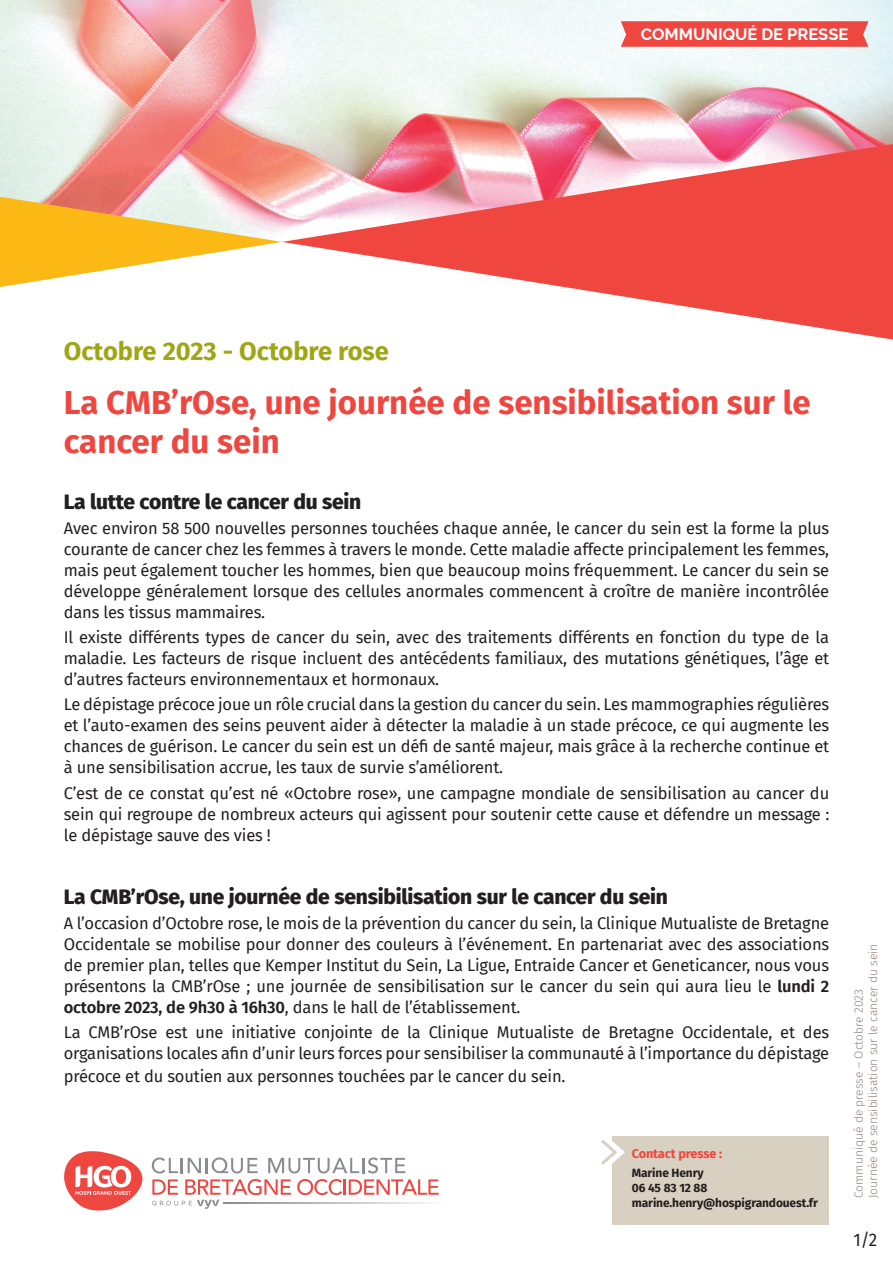
<style>
.page{position:relative;width:893px;height:1263px;background:#fff}
.page>*{position:absolute;margin:0;border:0;box-sizing:border-box;transform-origin:0 0}
.t1{font:700 33px/39.6px "Fira Sans";color:#ef4640}
.t2{font:700 25.5px "Fira Sans";color:#9ea615}
.t3{font:800 21px "Fira Sans";letter-spacing:-.01em;color:#231f20}
.t4{font:18px "Fira Sans";color:#231f20;scale:.95 1}
.t5{font:16.5px/21px "Fira Sans";letter-spacing:-.01em;color:#231f20;text-align:justify}
.t6{font:700 16.5px "Raleway";color:#fff}
.t7{font:700 12.75px "Fira Sans";letter-spacing:-.01em;color:#ef4640}
.t8{font:300 12px/14.4px "Fira Sans";color:#958279}
.t9{font:700 12px/15px "Fira Sans";letter-spacing:-.01em;color:#231f20}
.s1{font-weight:600}
</style>
<div class="page">
<img style="left:0;top:0;width:893px;height:197px">
<svg style="left:282px;top:144px;width:611px;height:196px"></svg>
<svg style="left:0;top:197px;width:282px;height:90px"></svg>
<svg style="left:621px;top:21px;width:247px;height:26px;background:#ee4c46"></svg>
<svg style="left:291px;top:1203px;width:139px;height:1px"></svg>
<svg style="left:64px;top:1151px;width:78px;height:60px"></svg>
<svg style="left:152px;top:1157px;width:106px;height:16px"></svg>
<svg style="left:268px;top:1157px;width:137px;height:16px"></svg>
<svg style="left:152px;top:1179px;width:139px;height:30px"></svg>
<svg style="left:297px;top:1179px;width:142px;height:16px"></svg>
<div style="left:612px;top:1136px;width:217px;height:89px;background:#d8d0c0"></div>
<svg style="left:601px;top:1140px;width:24px;height:25px"></svg>
<h2 class="t2" style="left:64px;top:329px;width:327px">Octobre 2023 - Octobre rose</h2>
<p class="t6" style="left:641px;top:21px;width:209px">COMMUNIQUÉ DE PRESSE</p>
<h1 class="t1" style="left:64px;top:380px;width:748px">La CMB’rOse, une journée de sensibilisation sur le cancer du sein</h1>
<p class="t3" style="left:64px;top:483px;width:299px">La lutte contre le cancer du sein</p>
<p class="t5" style="left:64px;top:517px;width:767px">Avec environ 58 500 nouvelles personnes touchées chaque année, le cancer du sein est la forme la plus courante de cancer chez les femmes à travers le monde. Cette maladie affecte principalement les femmes, mais peut également toucher les hommes, bien que beaucoup moins fréquemment. Le cancer du sein se développe généralement lorsque des cellules anormales commencent à croître de manière incontrôlée dans les tissus mammaires.</p>
<p class="t5" style="left:64px;top:626px;width:767px">Il existe différents types de cancer du sein, avec des traitements différents en fonction du type de la maladie. Les facteurs de risque incluent des antécédents familiaux, des mutations génétiques, l’âge et d’autres facteurs environnementaux et hormonaux.</p>
<p class="t5" style="left:64px;top:694px;width:767px">Le dépistage précoce joue un rôle crucial dans la gestion du cancer du sein. Les mammographies régulières et l’auto-examen des seins peuvent aider à détecter la maladie à un stade précoce, ce qui augmente les chances de guérison. Le cancer du sein est un défi de santé majeur, mais grâce à la recherche continue et à une sensibilisation accrue, les taux de survie s’améliorent.</p>
<p class="t5" style="left:64px;top:782px;width:767px">C’est de ce constat qu’est né «Octobre rose», une campagne mondiale de sensibilisation au cancer du sein qui regroupe de nombreux acteurs qui agissent pour soutenir cette cause et défendre un message : le dépistage sauve des vies !</p>
<p class="t3" style="left:64px;top:878px;width:606px">La CMB’rOse, une journée de sensibilisation sur le cancer du sein</p>
<p class="t5" style="left:64px;top:912px;width:767px">A l’occasion d’Octobre rose, le mois de la prévention du cancer du sein, la Clinique Mutualiste de Bretagne Occidentale se mobilise pour donner des couleurs à l’événement. En partenariat avec des associations de premier plan, telles que Kemper Institut du Sein, La Ligue, Entraide Cancer et Geneticancer, nous vous présentons la CMB’rOse ; une journée de sensibilisation sur le cancer du sein qui aura lieu le <span class="s1">lundi 2 octobre 2023, de 9h30 à 16h30</span>, dans le hall de l’établissement.</p>
<p class="t5" style="left:64px;top:1021px;width:767px">La CMB’rOse est une initiative conjointe de la Clinique Mutualiste de Bretagne Occidentale, et des organisations locales afin d’unir leurs forces pour sensibiliser la communauté à l’importance du dépistage</p>
<p class="t5" style="left:64px;top:1065px;width:503px">précoce et du soutien aux personnes touchées par le cancer du sein.</p>
<p class="t7" style="left:632px;top:1143px;width:92px">Contact presse :</p>
<p class="t9" style="left:632px;top:1165px;width:188px">Marine Henry<br>06 45 83 12 88 marine.henry@hospigrandouest.fr</p>
<p class="t8" style="left:851px;top:1198px;width:256px;rotate:-90deg">Communiqué de presse – Octobre 2023<br>Journée de sensibilisation sur le cancer du sein</p>
<p class="t4" style="left:853px;top:1226px;width:26px">1/2</p>
</div>
